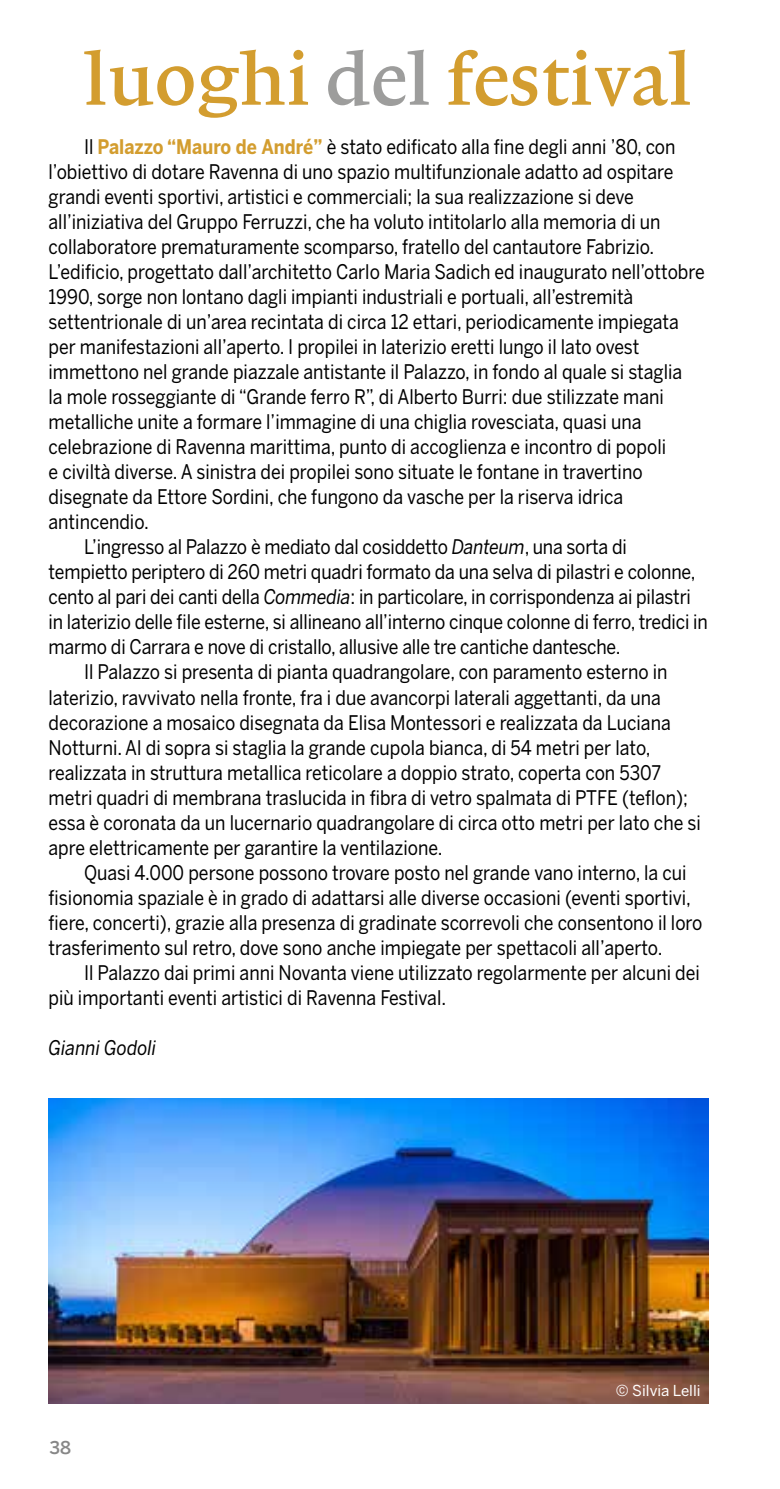
<style>
.page{position:relative;width:780px;height:1489px;background:#fff}
.page>*{position:absolute;margin:0;border:0;box-sizing:border-box;transform-origin:0 0}
.t1{font:75px "Lexicon No 1 Roman B";color:#d39d2f}
.t2{font:20px "Benton Sans";color:#000;scale:.88 1}
.t3{font:italic 20px "Benton Sans";color:#000;scale:.88 1}
.t4{font:500 17.5px "Benton Sans";color:#878787}
.t5{font:15px "Benton Sans";color:#fff}
.s1{color:#9d9d9c}
.s2{font-weight:700;color:#d39d2f}
.s3{font-style:italic}
</style>
<div class="page">
<img style="left:49px;top:1098px;width:659px;height:305px">
<h1 class="t1" style="left:83px;top:38px;width:610px">luoghi <span class="s1">del</span> festival</h1>
<p class="t2" style="left:84px;top:135px;width:673px">Il <span class="s2">Palazzo “Mauro de André”</span> è stato edificato alla fine degli anni ’80, con</p>
<p class="t2" style="left:49px;top:160px;width:711px">l’obiettivo di dotare Ravenna di uno spazio multifunzionale adatto ad ospitare</p>
<p class="t2" style="left:49px;top:185px;width:666px">grandi eventi sportivi, artistici e commerciali; la sua realizzazione si deve</p>
<p class="t2" style="left:49px;top:210px;width:697px">all’iniziativa del Gruppo Ferruzzi, che ha voluto intitolarlo alla memoria di un</p>
<p class="t2" style="left:49px;top:235px;width:689px">collaboratore prematuramente scomparso, fratello del cantautore Fabrizio.</p>
<p class="t2" style="left:49px;top:260px;width:747px">L’edificio, progettato dall’architetto Carlo Maria Sadich ed inaugurato nell’ottobre</p>
<p class="t2" style="left:49px;top:285px;width:666px">1990, sorge non lontano dagli impianti industriali e portuali, all’estremità</p>
<p class="t2" style="left:49px;top:310px;width:717px">settentrionale di un’area recintata di circa 12 ettari, periodicamente impiegata</p>
<p class="t2" style="left:49px;top:335px;width:673px">per manifestazioni all’aperto. I propilei in laterizio eretti lungo il lato ovest</p>
<p class="t2" style="left:49px;top:360px;width:721px">immettono nel grande piazzale antistante il Palazzo, in fondo al quale si staglia</p>
<p class="t2" style="left:49px;top:385px;width:700px">la mole rosseggiante di “Grande ferro R”, di Alberto Burri: due stilizzate mani</p>
<p class="t2" style="left:49px;top:410px;width:675px">metalliche unite a formare l’immagine di una chiglia rovesciata, quasi una</p>
<p class="t2" style="left:49px;top:435px;width:703px">celebrazione di Ravenna marittima, punto di accoglienza e incontro di popoli</p>
<p class="t2" style="left:49px;top:460px;width:676px">e civiltà diverse. A sinistra dei propilei sono situate le fontane in travertino</p>
<p class="t2" style="left:49px;top:485px;width:654px">disegnate da Ettore Sordini, che fungono da vasche per la riserva idrica</p>
<p class="t2" style="left:49px;top:510px;width:115px">antincendio.</p>
<p class="t2" style="left:84px;top:535px;width:618px">L’ingresso al Palazzo è mediato dal cosiddetto <span class="s3">Danteum</span>, una sorta di</p>
<p class="t2" style="left:49px;top:560px;width:736px">tempietto periptero di 260 metri quadri formato da una selva di pilastri e colonne,</p>
<p class="t2" style="left:49px;top:585px;width:731px">cento al pari dei canti della <span class="s3">Commedia</span>: in particolare, in corrispondenza ai pilastri</p>
<p class="t2" style="left:49px;top:610px;width:750px">in laterizio delle file esterne, si allineano all’interno cinque colonne di ferro, tredici in</p>
<p class="t2" style="left:49px;top:635px;width:651px">marmo di Carrara e nove di cristallo, allusive alle tre cantiche dantesche.</p>
<p class="t2" style="left:84px;top:660px;width:664px">Il Palazzo si presenta di pianta quadrangolare, con paramento esterno in</p>
<p class="t2" style="left:49px;top:685px;width:697px">laterizio, ravvivato nella fronte, fra i due avancorpi laterali aggettanti, da una</p>
<p class="t2" style="left:49px;top:710px;width:708px">decorazione a mosaico disegnata da Elisa Montessori e realizzata da Luciana</p>
<p class="t2" style="left:49px;top:735px;width:685px">Notturni. Al di sopra si staglia la grande cupola bianca, di 54 metri per lato,</p>
<p class="t2" style="left:49px;top:760px;width:697px">realizzata in struttura metallica reticolare a doppio strato, coperta con 5307</p>
<p class="t2" style="left:49px;top:785px;width:728px">metri quadri di membrana traslucida in fibra di vetro spalmata di PTFE (teflon);</p>
<p class="t2" style="left:49px;top:810px;width:742px">essa è coronata da un lucernario quadrangolare di circa otto metri per lato che si</p>
<p class="t2" style="left:49px;top:835px;width:449px">apre elettricamente per garantire la ventilazione.</p>
<p class="t2" style="left:84px;top:860px;width:686px">Quasi 4.000 persone possono trovare posto nel grande vano interno, la cui</p>
<p class="t2" style="left:49px;top:885px;width:731px">fisionomia spaziale è in grado di adattarsi alle diverse occasioni (eventi sportivi,</p>
<p class="t2" style="left:49px;top:910px;width:744px">fiere, concerti), grazie alla presenza di gradinate scorrevoli che consentono il loro</p>
<p class="t2" style="left:49px;top:935px;width:699px">trasferimento sul retro, dove sono anche impiegate per spettacoli all’aperto.</p>
<p class="t2" style="left:84px;top:960px;width:701px">Il Palazzo dai primi anni Novanta viene utilizzato regolarmente per alcuni dei</p>
<p class="t2" style="left:49px;top:985px;width:453px">più importanti eventi artistici di Ravenna Festival.</p>
<p class="t3" style="left:49px;top:1035px;width:124px">Gianni Godoli</p>
<p class="t4" style="left:50px;top:1436px;width:23px">38</p>
<p class="t5" style="left:615px;top:1381px;width:86px">© Silvia Lelli</p>
</div>
